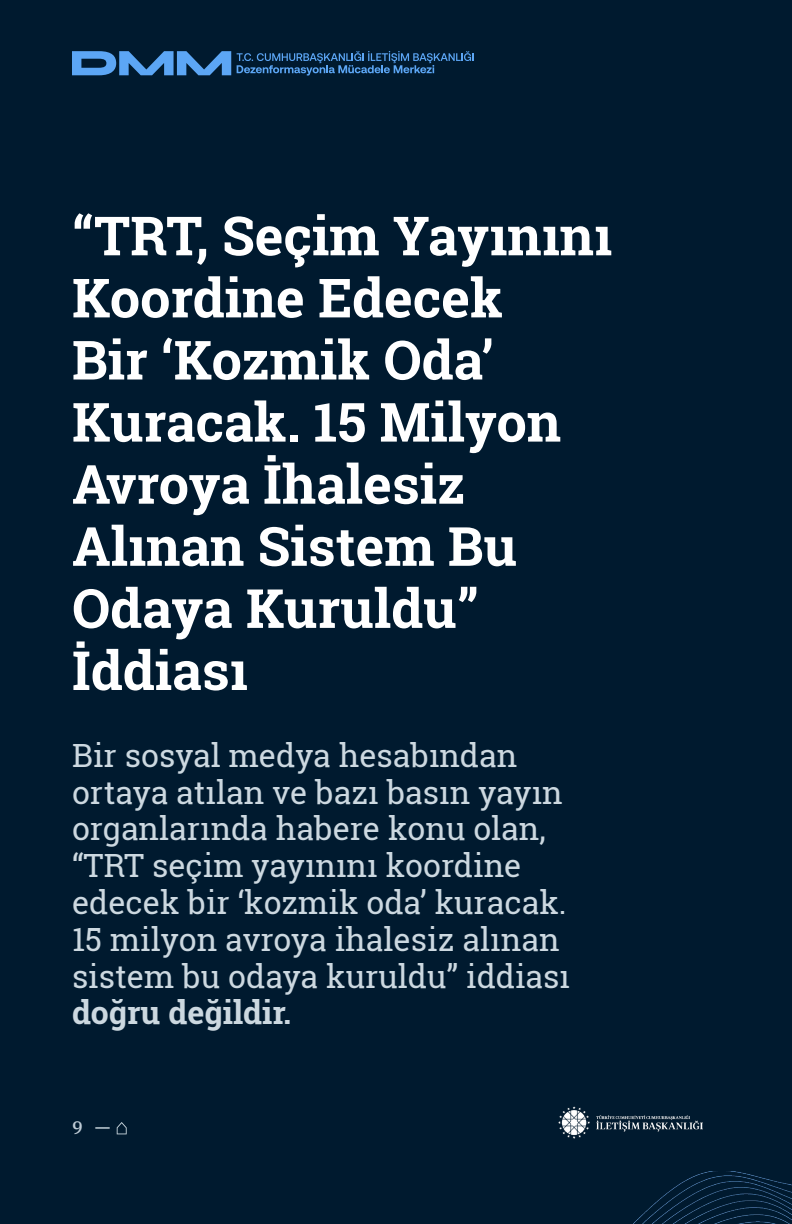
<style>
.page{position:relative;width:792px;height:1224px;background:#001a2f}
.page>*{position:absolute;margin:0;border:0;box-sizing:border-box;transform-origin:0 0}
.heading_2{font:700 54px/62.2px "Roboto Slab";color:#fff}
.heading_2-2{font:32px/36.8px "Roboto Slab";color:#ccd8e0}
.t1{font:500 18px "IBM Plex Serif";color:#bfccd6}
.s1{font-weight:700}
.s2{font-size:20px;color:#ccd9e0}
</style>
<div class="page">
<img style="left:633px;top:1171px;width:159px;height:53px">
<img style="left:558px;top:1106px;width:144px;height:32px">
<svg style="left:117px;top:1122px;width:10px;height:12px"></svg>
<svg style="left:72px;top:51px;width:159px;height:24px"></svg>
<svg style="left:237px;top:51px;width:237px;height:24px"></svg>
<p class="heading_2" style="left:72px;top:204px;width:542px">“TRT, Seçim Yayınını<br>Koordine Edecek<br>Bir ‘Kozmik Oda’<br>Kuracak. 15 Milyon<br>Avroya İhalesiz<br>Alınan Sistem Bu<br>Odaya Kuruldu”<br>İddiası</p>
<p class="heading_2-2" style="left:72px;top:736px;width:500px">Bir sosyal medya hesabından ortaya atılan ve bazı basın yayın organlarında habere konu olan, “TRT seçim yayınını koordine edecek bir ‘kozmik oda’ kuracak.<br>15 milyon avroya ihalesiz alınan sistem bu odaya kuruldu” iddiası <span class="s1">doğru değildir.</span></p>
<p class="t1" style="left:72px;top:1114px;width:40px">9 <span class="s2">—</span></p>
</div>
